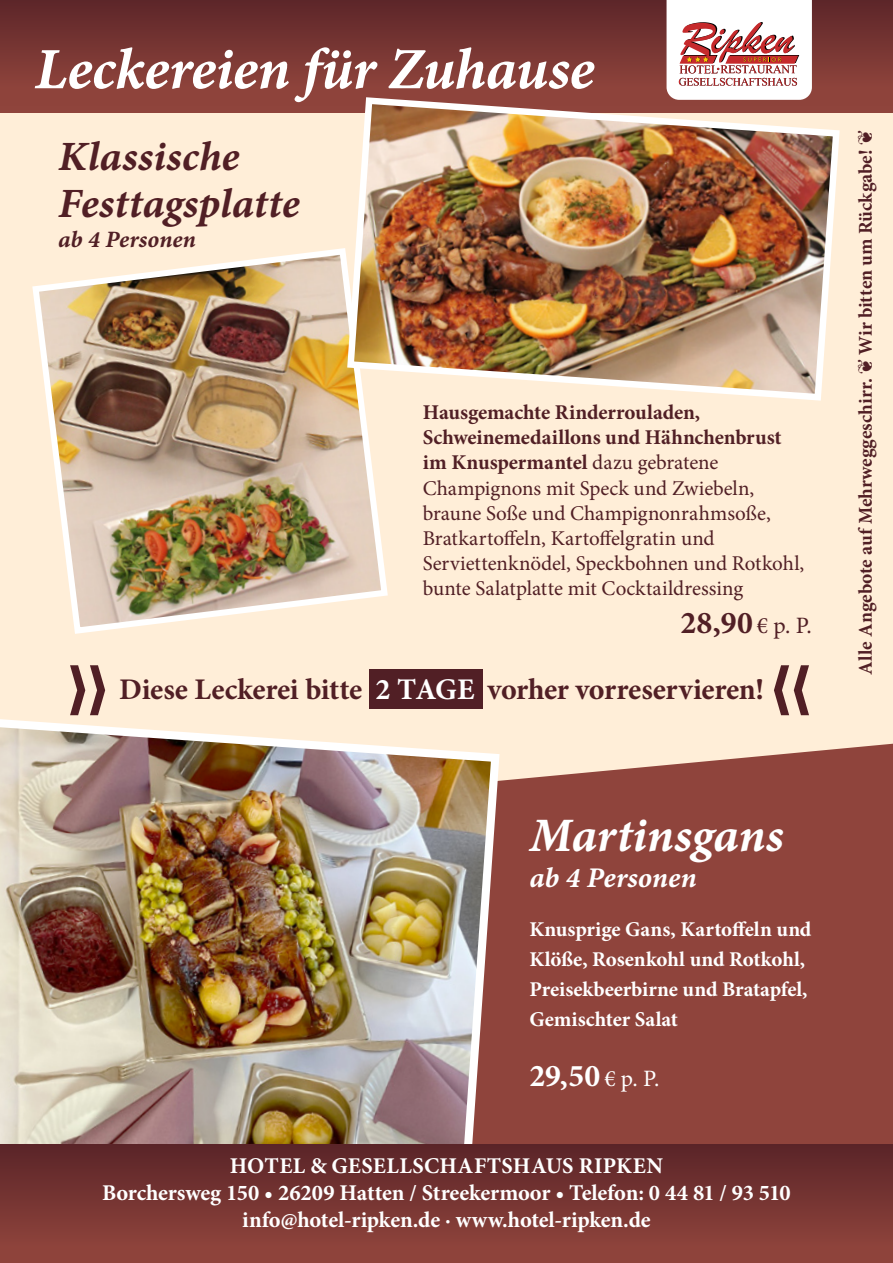
<style>
.page{position:relative;width:893px;height:1263px;background:#fff}
.page>*{position:absolute;margin:0;border:0;box-sizing:border-box;transform-origin:0 0}
.t1{font:58.5px "Minion Pro Bold It Capt";letter-spacing:-.01em;color:#fff}
.t2{font:48px "Minion Pro Bold It Capt";color:#fff}
.t3{font:41.7px/47.5px "Minion Pro Bold It Capt";color:#511f25}
.t4{font:700 31.8px "Minion Pro";color:#511f25}
.t5{font:700 31.8px "Minion Pro";color:#fff}
.t6{font:700 30px "Minion Pro";letter-spacing:-.01em;color:#511f25}
.t7{font:28.5px "Minion Pro Bold It Capt";color:#fff}
.t8{font:23.4px "Minion Pro Bold It Capt";color:#511f25}
.t9{font:700 22.5px/27px "Minion Pro";letter-spacing:-.005em;color:#fff;text-align:center}
.t10{font:21px/25.2px "Minion Pro";color:#511f25}
.t11{font:700 21px/30px "Minion Pro";color:#fff}
.t12{font:700 19.5px "Minion Pro";letter-spacing:-.005em;color:#511f25}
.s1{font-weight:700}
.s2{font-weight:400;font-size:23.4px}
.s3{color:#fff}
</style>
<div class="page">
<div style="left:0;top:680px;width:893px;height:583px;background:#8f443c"></div>
<div style="left:0;top:113px;width:893px;height:668px;background:#ffeed8"></div>
<div style="left:0;top:0;width:893px;height:113px;background:#8f443c"></div>
<div style="left:0;top:0;width:893px;height:105px;background:linear-gradient(to bottom,#5e2629,#95473e)"></div>
<svg style="left:666px;top:0;width:146px;height:94px"></svg>
<div style="left:369px;top:669px;width:113px;height:40px;background:#511f25"></div>
<img style="left:29px;top:245px;width:362px;height:392px">
<img style="left:344px;top:94px;width:499px;height:310px">
<img style="left:0;top:712px;width:504px;height:432px">
<div style="left:0;top:1144px;width:893px;height:119px;background:linear-gradient(to bottom,#5b2528,#94473d)"></div>
<div style="left:70px;top:664px;width:35px;height:51px;background:#ffeed8"></div>
<div style="left:774px;top:664px;width:35px;height:51px;background:#ffeed8"></div>
<h1 class="t1" style="left:35px;top:27px;width:561px">Leckereien für Zuhause</h1>
<h3 class="t3" style="left:58px;top:132px;width:243px">Klassische<br>Festtagsplatte</h3>
<p class="t8" style="left:58px;top:223px;width:139px">ab 4 Personen</p>
<p class="t10" style="left:423px;top:400px;width:383px"><span class="s1">Hausgemachte Rinderrouladen, Schweinemedaillons und Hähnchenbrust im Knuspermantel</span> dazu gebratene Champignons mit Speck und Zwiebeln, braune Soße und Champignonrahmsoße, Bratkartoffeln, Kartoffelgratin und Serviettenknödel, Speckbohnen und Rotkohl, bunte Salatplatte mit Cocktaildressing</p>
<h3 class="t4" style="left:680px;top:601px;width:133px">28,90 <span class="s2">€ p. P.</span></h3>
<h3 class="t6" style="left:119px;top:668px;width:646px">Diese Leckerei bitte <span class="s3">2 TAGE</span> vorher vorreservieren!</h3>
<p class="t12" style="left:852px;top:675px;width:546px;rotate:-90deg">Alle Angebote auf Mehrweggeschirr. ❦ Wir bitten um Rückgabe! ❦</p>
<h2 class="t2" style="left:529px;top:800px;width:256px">Martinsgans</h2>
<h3 class="t7" style="left:529px;top:857px;width:169px">ab 4 Personen</h3>
<p class="t11" style="left:529px;top:914px;width:284px">Knusprige Gans, Kartoffeln und<br>Klöße, Rosenkohl und Rotkohl,<br>Preisekbeerbirne und Bratapfel,<br>Gemischter Salat</p>
<h3 class="t5" style="left:529px;top:1053px;width:131px">29,50 <span class="s2">€ p. P.</span></h3>
<p class="t9" style="left:102px;top:1152px;width:690px">HOTEL &amp; GESELLSCHAFTSHAUS RIPKEN<br>Borchersweg 150 • 26209 Hatten / Streekermoor • Telefon: 0 44 81 / 93 510 info@hotel-ripken.de · www.hotel-ripken.de</p>
</div>
